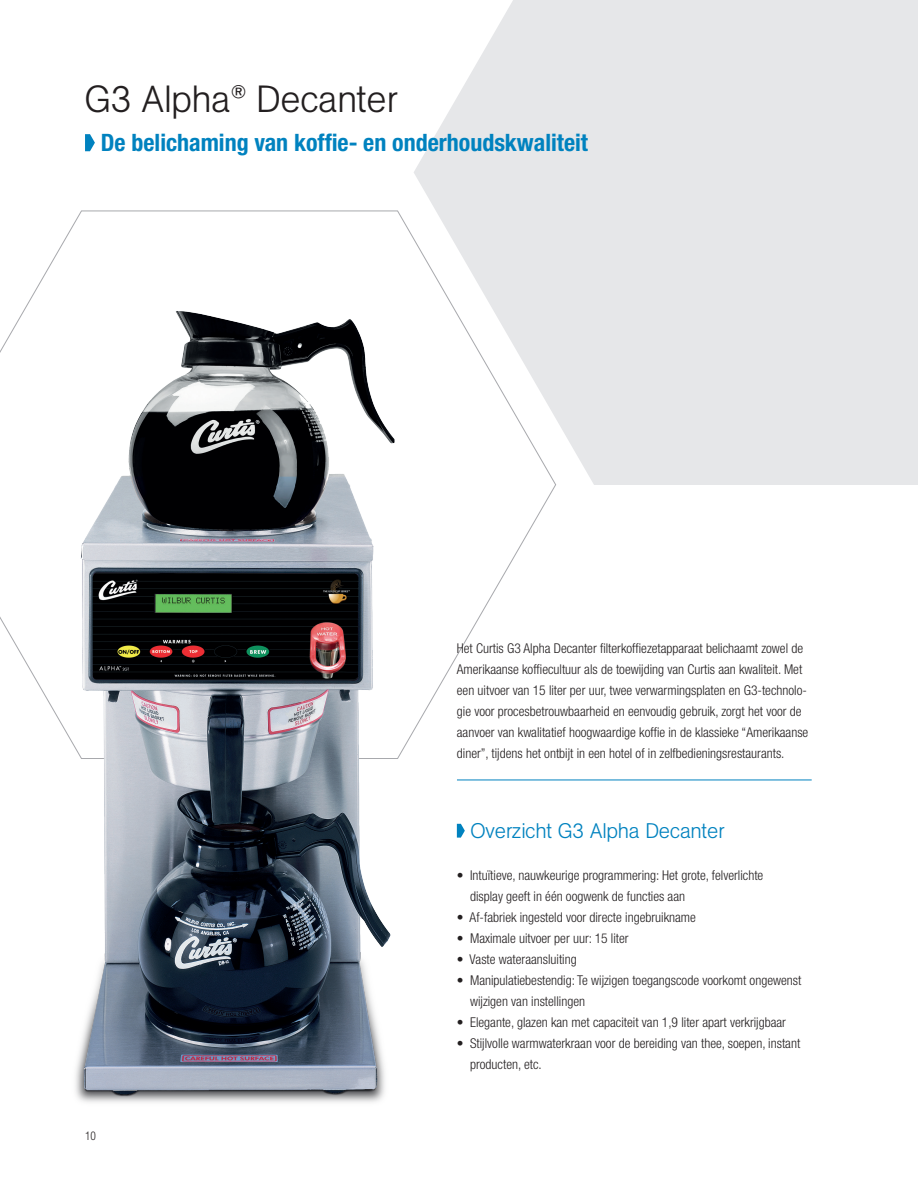
<style>
.page{position:relative;width:918px;height:1188px;background:#fff}
.page>*{position:absolute;margin:0;border:0;box-sizing:border-box;transform-origin:0 0}
.t1{font:300 37.5px "Agb CURTIS";color:#231f20}
.t2{font:700 condensed 24px "Helvetica Neue LT Std";color:#0082bf}
.t3{font:300 21px "Agb CURTIS";color:#0082bf}
.t4{font:300 condensed 13.5px/21px "Helvetica Neue LT Std";color:#231f20}
.t5{font:300 condensed 12px "Helvetica Neue LT Std";color:#231f20;scale:.95 1}
</style>
<div class="page">
<div style="left:414px;top:0;width:503px;height:485px;background:#e6e7e9"></div>
<svg style="left:37px;top:210px;width:519px;height:441px"></svg>
<img style="left:0;top:286px;width:460px;height:817px">
<svg style="left:85px;top:134px;width:10px;height:17px"></svg>
<svg style="left:457px;top:824px;width:8px;height:14px"></svg>
<hr style="left:457px;top:780px;width:355px;height:1px;background:#0082bf">
<img style="left:917px;top:0;width:1px;height:485px">
<h1 class="t1" style="left:85px;top:77px;width:314px">G3 Alpha® Decanter</h1>
<h2 class="t2" style="left:101px;top:128px;width:489px">De belichaming van koffie- en onderhoudskwaliteit</h2>
<p class="t4" style="left:457px;top:637px;width:353px">Het Curtis G3 Alpha Decanter filterkoffiezetapparaat belichaamt zowel de Amerikaanse koffiecultuur als de toewijding van Curtis aan kwaliteit. Met een uitvoer van 15 liter per uur, twee verwarmingsplaten en G3-technolo&shy;gie voor procesbetrouwbaarheid en eenvoudig gebruik, zorgt het voor de aanvoer van kwalitatief hoogwaardige koffie in de klassieke “Amerikaanse diner”, tijdens het ontbijt in een hotel of in zelfbedieningsrestaurants.</p>
<p class="t5" style="left:85px;top:1129px;width:13px">10</p>
<h3 class="t3" style="left:471px;top:818px;width:255px">Overzicht G3 Alpha Decanter</h3>
<p class="t4" style="left:470px;top:865px;width:295px;text-indent:-13px">• Intuïtieve, nauwkeurige programmering: Het grote, felverlichte display geeft in één oogwenk de functies aan</p>
<p class="t4" style="left:457px;top:907px;width:241px">• Af-fabriek ingesteld voor directe ingebruikname</p>
<p class="t4" style="left:457px;top:928px;width:173px">• Maximale uitvoer per uur: 15 liter</p>
<p class="t4" style="left:457px;top:949px;width:121px">• Vaste wateraansluiting</p>
<p class="t4" style="left:470px;top:970px;width:333px;text-indent:-13px">• Manipulatiebestendig: Te wijzigen toegangscode voorkomt ongewenst wijzigen van instellingen</p>
<p class="t4" style="left:457px;top:1012px;width:331px">• Elegante, glazen kan met capaciteit van 1,9 liter apart verkrijgbaar</p>
<p class="t4" style="left:470px;top:1033px;width:332px;text-indent:-13px">• Stijlvolle warmwaterkraan voor de bereiding van thee, soepen, instant producten, etc.</p>
</div>
